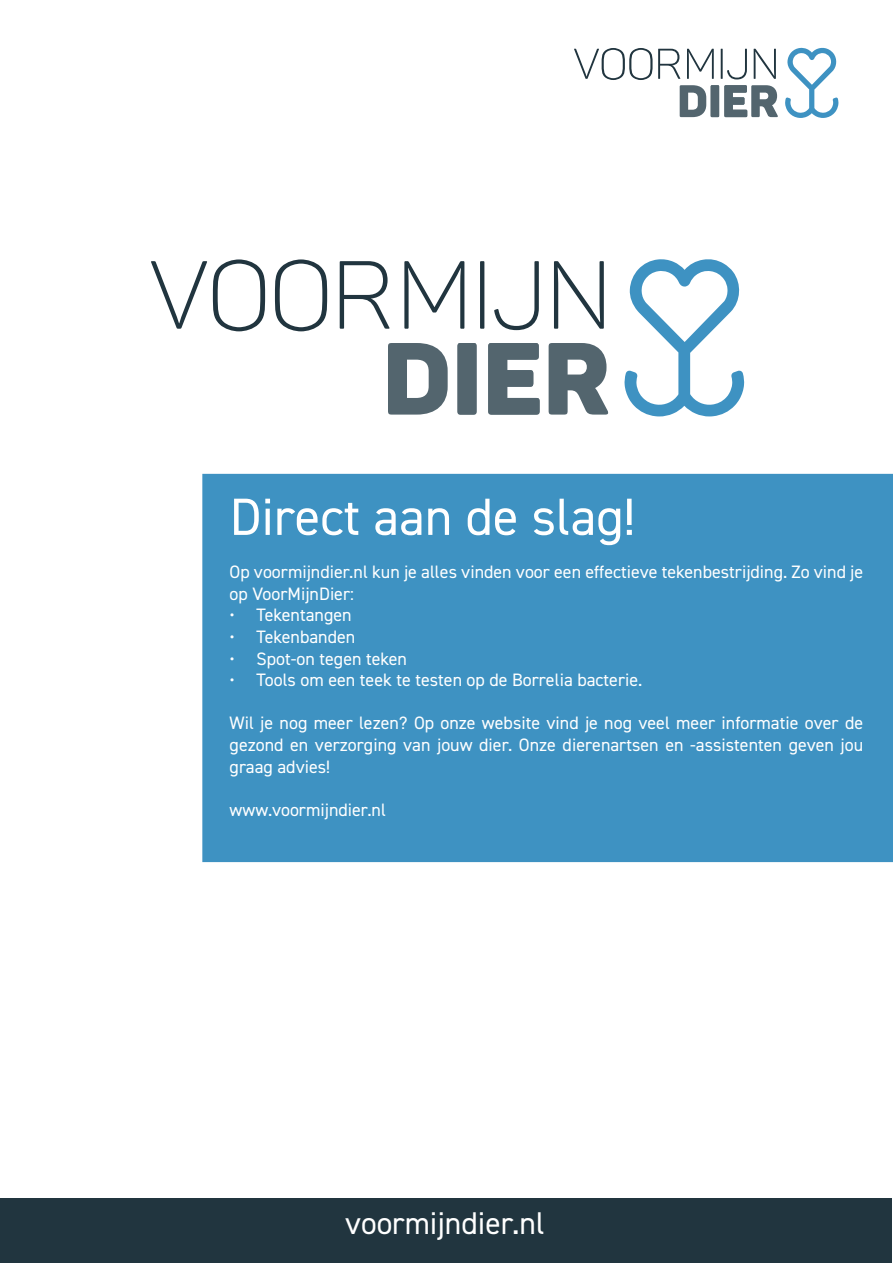
<style>
.page{position:relative;width:893px;height:1263px;background:#fff}
.page>*{position:absolute;margin:0;border:0;box-sizing:border-box;transform-origin:0 0}
.t1{font:52.5px "DIN2014";color:#fff}
.t2{font:31.5px "DIN2014";color:#fff}
.t3{font:18px/21.6px "DIN2014";color:#fff}
</style>
<div class="page">
<div style="left:0;top:1198px;width:892px;height:65px;background:#21353f"></div>
<svg style="left:785px;top:48px;width:53px;height:70px"></svg>
<hr style="left:721px;top:49px;width:2px;height:30px;background:#21353f">
<svg style="left:727px;top:49px;width:20px;height:30px"></svg>
<svg style="left:754px;top:49px;width:22px;height:30px"></svg>
<div style="left:711px;top:85px;width:8px;height:32px;background:#53656e;border-radius:2px"></div>
<svg style="left:724px;top:85px;width:54px;height:32px"></svg>
<svg style="left:574px;top:48px;width:140px;height:69px"></svg>
<div style="left:202px;top:474px;width:691px;height:388px;background:#3e92c2"></div>
<svg style="left:624px;top:259px;width:120px;height:157px"></svg>
<svg style="left:151px;top:261px;width:56px;height:68px"></svg>
<svg style="left:340px;top:261px;width:50px;height:68px"></svg>
<svg style="left:404px;top:261px;width:60px;height:68px"></svg>
<hr style="left:480px;top:261px;width:4px;height:68px;background:#21353f">
<svg style="left:494px;top:261px;width:45px;height:69px"></svg>
<svg style="left:554px;top:261px;width:50px;height:68px"></svg>
<svg style="left:388px;top:343px;width:60px;height:72px"></svg>
<div style="left:457px;top:343px;width:19px;height:72px;background:#53656e;border-radius:3px"></div>
<svg style="left:488px;top:343px;width:52px;height:72px"></svg>
<svg style="left:549px;top:343px;width:59px;height:72px"></svg>
<svg style="left:275px;top:259px;width:52px;height:72px"></svg>
<svg style="left:213px;top:259px;width:52px;height:72px"></svg>
<h1 class="t1" style="left:230px;top:484px;width:407px">Direct aan de slag!</h1>
<p class="t3" style="left:230px;top:561px;width:635px">Op voormijndier.nl kun je alles vinden voor een effectieve tekenbestrijding. Zo vind je op VoorMijnDier:</p>
<p class="t3" style="left:230px;top:604px;width:124px">• Tekentangen</p>
<p class="t3" style="left:230px;top:626px;width:127px">• Tekenbanden</p>
<p class="t3" style="left:230px;top:647px;width:179px">• Spot-on tegen teken</p>
<p class="t3" style="left:230px;top:669px;width:414px">• Tools om een teek te testen op de Borrelia bacterie.</p>
<p class="t3" style="left:230px;top:712px;width:635px;text-align:justify">Wil je nog meer lezen? Op onze website vind je nog veel meer informatie over de gezond en verzorging van jouw dier. Onze dierenartsen en -assistenten geven jou graag advies!</p>
<p class="t3" style="left:230px;top:798px;width:158px">www.voormijndier.nl</p>
<h2 class="t2" style="left:345px;top:1203px;width:201px">voormijndier.nl</h2>
</div>
